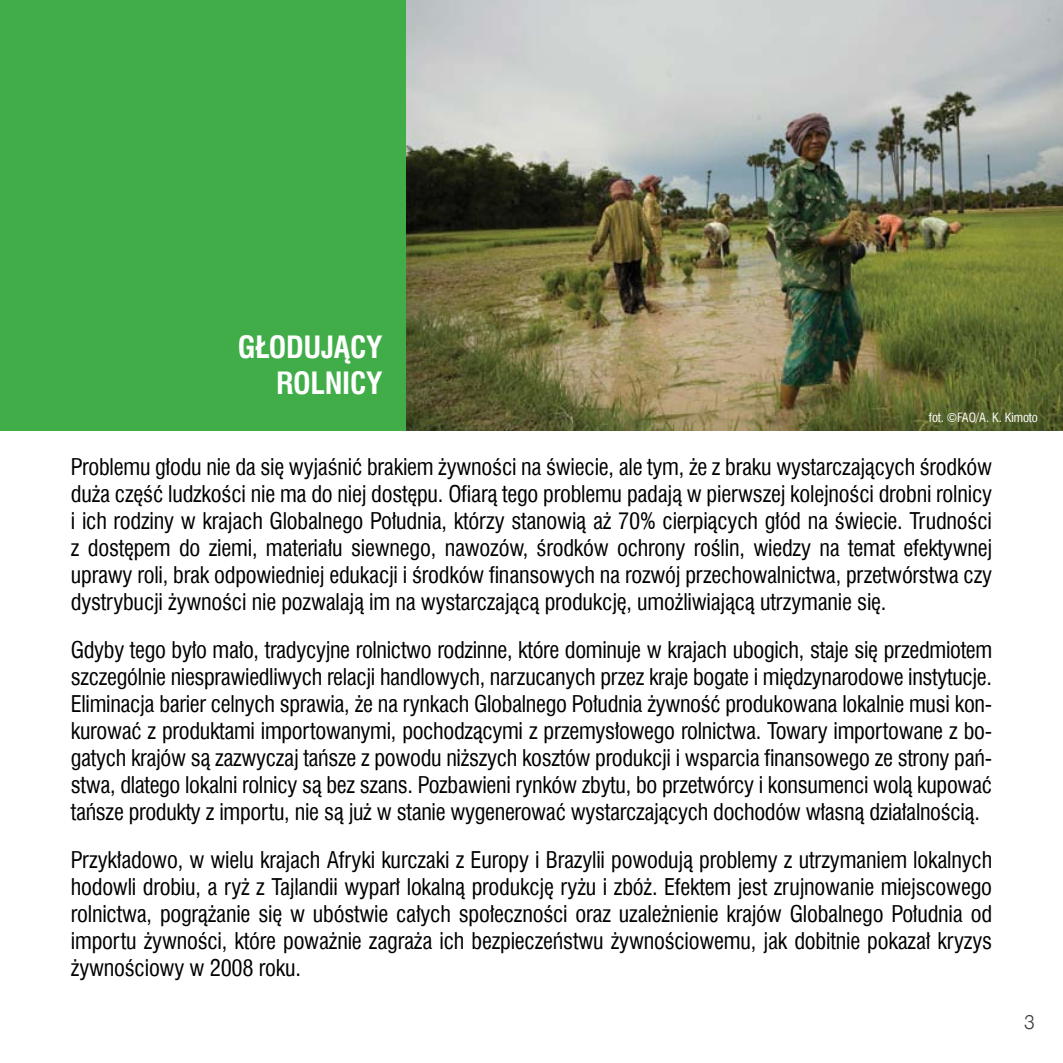
<style>
.page{position:relative;width:1063px;height:1063px;background:#fff}
.page>*{position:absolute;margin:0;border:0;box-sizing:border-box;transform-origin:0 0}
.t1{font:700 30px/36px "Swis 721 Cn EU";letter-spacing:-.01em;color:#fff;text-align:right}
.t2{font:22.5px/27px "Swis 721 Cn EU";letter-spacing:-.01em;color:#000;text-align:justify}
.t3{font:20px "Swis 721 Lt EU";color:#414042}
.t4{font:12.5px "Swis 721 Cn EU";letter-spacing:-.01em;color:#fff}
</style>
<div class="page">
<div style="left:0;top:0;width:1063px;height:431px;background:#41ad49"></div>
<img style="left:407px;top:0;width:656px;height:431px">
<h1 class="t1" style="left:238px;top:330px;width:146px">GŁODUJĄCY<br>ROLNICY</h1>
<p class="t4" style="left:929px;top:409px;width:111px">fot. ©FAO/A. K. Kimoto</p>
<p class="t2" style="left:71px;top:453px;width:923px">Problemu głodu nie da się wyjaśnić brakiem żywności na świecie, ale tym, że z braku wystarczających środków duża część ludzkości nie ma do niej dostępu. Ofiarą tego problemu padają w pierwszej kolejności drobni rolnicy i ich rodziny w krajach Globalnego Południa, którzy stanowią aż 70% cierpiących głód na świecie. Trudności z dostępem do ziemi, materiału siewnego, nawozów, środków ochrony roślin, wiedzy na temat efektywnej uprawy roli, brak odpowiedniej edukacji i środków finansowych na rozwój przechowalnictwa, przetwórstwa czy dystrybucji żywności nie pozwalają im na wystarczającą produkcję, umożliwiającą utrzymanie się.</p>
<p class="t2" style="left:71px;top:636px;width:923px">Gdyby tego było mało, tradycyjne rolnictwo rodzinne, które dominuje w krajach ubogich, staje się przedmiotem szczególnie niesprawiedliwych relacji handlowych, narzucanych przez kraje bogate i międzynarodowe instytucje.<br>Eliminacja barier celnych sprawia, że na rynkach Globalnego Południa żywność produkowana lokalnie musi kon&shy;kurować z produktami importowanymi, pochodzącymi z przemysłowego rolnictwa. Towary importowane z bo&shy;gatych krajów są zazwyczaj tańsze z powodu niższych kosztów produkcji i wsparcia finansowego ze strony pań&shy;stwa, dlatego lokalni rolnicy są bez szans. Pozbawieni rynków zbytu, bo przetwórcy i konsumenci wolą kupować tańsze produkty z importu, nie są już w stanie wygenerować wystarczających dochodów własną działalnością.</p>
<p class="t2" style="left:71px;top:847px;width:923px">Przykładowo, w wielu krajach Afryki kurczaki z Europy i Brazylii powodują problemy z utrzymaniem lokalnych hodowli drobiu, a ryż z Tajlandii wyparł lokalną produkcję ryżu i zbóż. Efektem jest zrujnowanie miejscowego rolnictwa, pogrążanie się w ubóstwie całych społeczności oraz uzależnienie krajów Globalnego Południa od importu żywności, które poważnie zagraża ich bezpieczeństwu żywnościowemu, jak dobitnie pokazał kryzys żywnościowy w 2008 roku.</p>
<p class="t3" style="left:1024px;top:1010px;width:12px">3</p>
</div>
